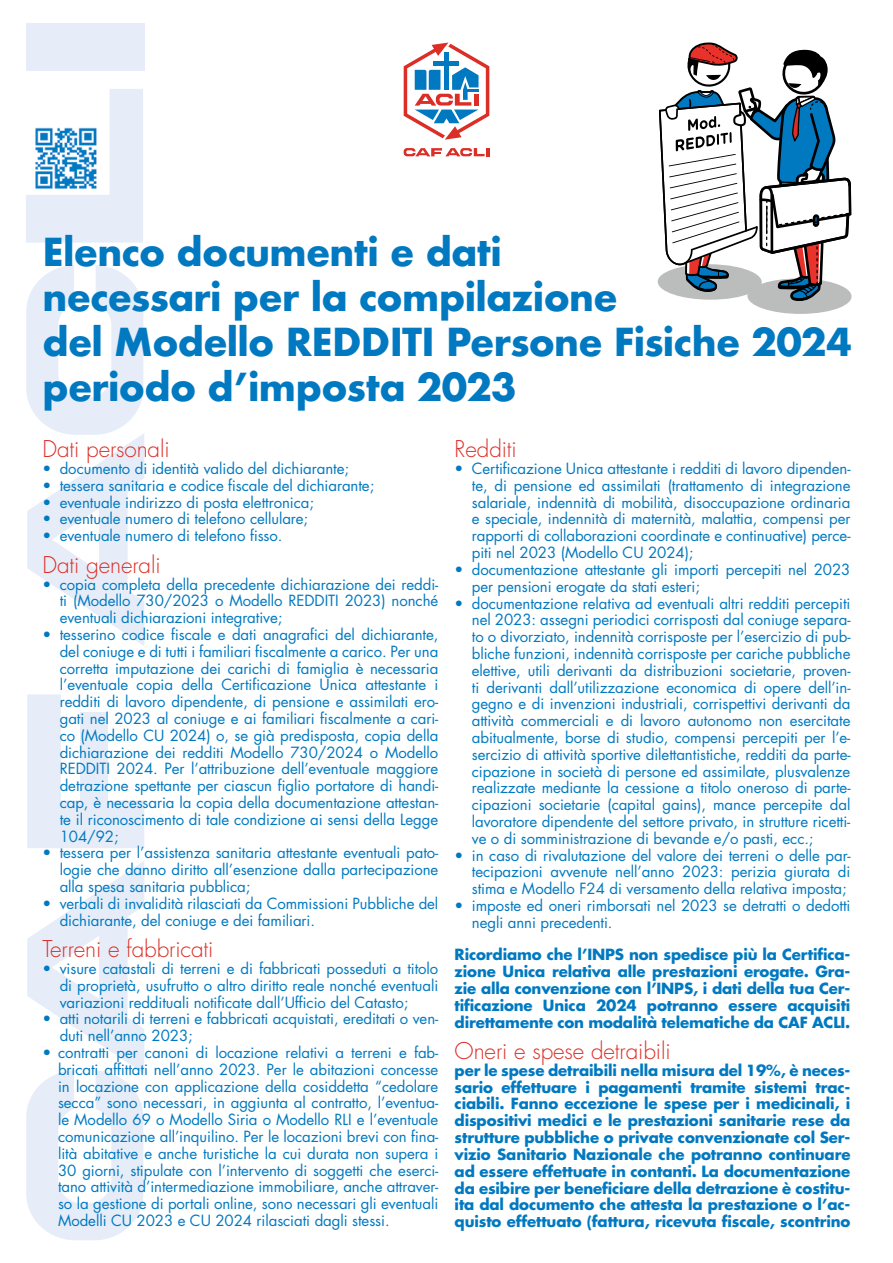
<style>
.page{position:relative;width:893px;height:1263px;background:#fff}
.page>*{position:absolute;margin:0;border:0;box-sizing:border-box;transform-origin:0 0}
.t1{font:700 37.5px/45px "Futura";letter-spacing:-.02em;color:#0079c1}
.t2{font:300 22.5px "Futura Std";letter-spacing:-.005em;color:#db2e27}
.t3{font:15px/16.8px "Futura Std";letter-spacing:-.005em;color:#0079c1;text-align:justify}
.t4{font:700 15px/16.8px "Futura Std";letter-spacing:-.01em;color:#0079c1;text-align:justify}
</style>
<div class="page">
<div style="left:26px;top:23px;width:118px;height:48px;background:#e6edf8"></div>
<svg style="left:26px;top:265px;width:118px;height:381px"></svg>
<svg style="left:27px;top:694px;width:117px;height:154px"></svg>
<svg style="left:26px;top:861px;width:118px;height:379px"></svg>
<svg style="left:404px;top:148px;width:85px;height:8px"></svg>
<svg style="left:404px;top:43px;width:85px;height:97px"></svg>
<svg style="left:26px;top:89px;width:117px;height:154px"></svg>
<svg style="left:657px;top:42px;width:195px;height:272px"></svg>
<h1 class="t1" style="left:43px;top:228px;width:811px">Elenco documenti e dati<br>necessari per la compilazione<br>del Modello REDDITI Persone Fisiche 2024 periodo d’imposta 2023</h1>
<h2 class="t2" style="left:43px;top:435px;width:129px">Dati personali</h2>
<p class="t3" style="left:43px;top:460px;width:308px">• documento di identità valido del dichiarante;</p>
<p class="t3" style="left:43px;top:477px;width:333px">• tessera sanitaria e codice fiscale del dichiarante;</p>
<p class="t3" style="left:43px;top:494px;width:273px">• eventuale indirizzo di posta elettronica;</p>
<p class="t3" style="left:43px;top:511px;width:267px">• eventuale numero di telefono cellulare;</p>
<p class="t3" style="left:43px;top:527px;width:241px">• eventuale numero di telefono fisso.</p>
<h2 class="t2" style="left:43px;top:551px;width:120px">Dati generali</h2>
<p class="t3" style="left:60px;top:576px;width:380px;text-indent:-17px">• copia completa della precedente dichiarazione dei reddi&shy;ti (Modello 730/2023 o Modello REDDITI 2023) nonché eventuali dichiarazioni integrative;</p>
<p class="t3" style="left:60px;top:626px;width:380px;text-indent:-17px">• tesserino codice fiscale e dati anagrafici del dichiarante, del coniuge e di tutti i familiari fiscalmente a carico. Per una corretta imputazione dei carichi di famiglia è necessaria l’eventuale copia della Certificazione Unica attestante i redditi di lavoro dipendente, di pensione e assimilati ero&shy;gati nel 2023 al coniuge e ai familiari fiscalmente a cari&shy;co (Modello CU 2024) o, se già predisposta, copia della dichiarazione dei redditi Modello 730/2024 o Modello REDDITI 2024. Per l’attribuzione dell’eventuale maggiore detrazione spettante per ciascun figlio portatore di handi&shy;cap, è necessaria la copia della documentazione attestan&shy;te il riconoscimento di tale condizione ai sensi della Legge 104/92;</p>
<p class="t3" style="left:60px;top:845px;width:380px;text-indent:-17px">• tessera per l’assistenza sanitaria attestante eventuali pato&shy;logie che danno diritto all’esenzione dalla partecipazione alla spesa sanitaria pubblica;</p>
<p class="t3" style="left:60px;top:895px;width:380px;text-indent:-17px">• verbali di invalidità rilasciati da Commissioni Pubbliche del dichiarante, del coniuge e dei familiari.</p>
<h2 class="t2" style="left:43px;top:935px;width:172px">Terreni e fabbricati</h2>
<p class="t3" style="left:60px;top:960px;width:380px;text-indent:-17px">• visure catastali di terreni e di fabbricati posseduti a titolo di proprietà, usufrutto o altro diritto reale nonché eventuali variazioni reddituali notificate dall’Ufficio del Catasto;</p>
<p class="t3" style="left:60px;top:1010px;width:380px;text-indent:-17px">• atti notarili di terreni e fabbricati acquistati, ereditati o ven&shy;duti nell’anno 2023;</p>
<p class="t3" style="left:58px;top:1044px;width:382px;text-indent:-15px">• contratti per canoni di locazione relativi a terreni e fab&shy;bricati affittati nell’anno 2023. Per le abitazioni concesse in locazione con applicazione della cosiddetta “cedolare secca” sono necessari, in aggiunta al contratto, l’eventua&shy;le Modello 69 o Modello Siria o Modello RLI e l’eventuale comunicazione all’inquilino. Per le locazioni brevi con fina&shy;lità abitative e anche turistiche la cui durata non supera i 30 giorni, stipulate con l’intervento di soggetti che eserci&shy;tano attività d’intermediazione immobiliare, anche attraver&shy;so la gestione di portali online, sono necessari gli eventuali Modelli CU 2023 e CU 2024 rilasciati dagli stessi.</p>
<h2 class="t2" style="left:455px;top:435px;width:64px">Redditi</h2>
<p class="t3" style="left:472px;top:460px;width:380px;text-indent:-17px">• Certificazione Unica attestante i redditi di lavoro dipenden&shy;te, di pensione ed assimilati (trattamento di integrazione salariale, indennità di mobilità, disoccupazione ordinaria e speciale, indennità di maternità, malattia, compensi per rapporti di collaborazioni coordinate e continuative) perce&shy;piti nel 2023 (Modello CU 2024);</p>
<p class="t3" style="left:472px;top:561px;width:380px;text-indent:-17px">• documentazione attestante gli importi percepiti nel 2023 per pensioni erogate da stati esteri;</p>
<p class="t3" style="left:472px;top:595px;width:380px;text-indent:-17px">• documentazione relativa ad eventuali altri redditi percepiti nel 2023: assegni periodici corrisposti dal coniuge separa&shy;to o divorziato, indennità corrisposte per l’esercizio di pub&shy;bliche funzioni, indennità corrisposte per cariche pubbliche elettive, utili derivanti da distribuzioni societarie, proven&shy;ti derivanti dall’utilizzazione economica di opere dell’in&shy;gegno e di invenzioni industriali, corrispettivi derivanti da attività commerciali e di lavoro autonomo non esercitate abitualmente, borse di studio, compensi percepiti per l’e&shy;sercizio di attività sportive dilettantistiche, redditi da parte&shy;cipazione in società di persone ed assimilate, plusvalenze realizzate mediante la cessione a titolo oneroso di parte&shy;cipazioni societarie (capital gains), mance percepite dal lavoratore dipendente del settore privato, in strutture ricetti&shy;ve o di somministrazione di bevande e/o pasti, ecc.;</p>
<p class="t3" style="left:472px;top:847px;width:380px;text-indent:-17px">• in caso di rivalutazione del valore dei terreni o delle par&shy;tecipazioni avvenute nell’anno 2023: perizia giurata di stima e Modello F24 di versamento della relativa imposta;</p>
<p class="t3" style="left:472px;top:897px;width:380px;text-indent:-17px">• imposte ed oneri rimborsati nel 2023 se detratti o dedotti negli anni precedenti.</p>
<p class="t4" style="left:455px;top:946px;width:397px">Ricordiamo che l’INPS non spedisce più la Certifica&shy;zione Unica relativa alle prestazioni erogate. Gra&shy;zie alla convenzione con l’INPS, i dati della tua Cer&shy;tificazione Unica 2024 potranno essere acquisiti direttamente con modalità telematiche da CAF ACLI.</p>
<h2 class="t2" style="left:455px;top:1037px;width:217px">Oneri e spese detraibili</h2>
<p class="t4" style="left:455px;top:1062px;width:397px">per le spese detraibili nella misura del 19%, è neces&shy;sario effettuare i pagamenti tramite sistemi trac&shy;ciabili. Fanno eccezione le spese per i medicinali, i dispositivi medici e le prestazioni sanitarie rese da strutture pubbliche o private convenzionate col Ser&shy;vizio Sanitario Nazionale che potranno continuare ad essere effettuate in contanti. La documentazione da esibire per beneficiare della detrazione è costitu&shy;ita dal documento che attesta la prestazione o l’ac&shy;quisto effettuato (fattura, ricevuta fiscale, scontrino</p>
</div>
